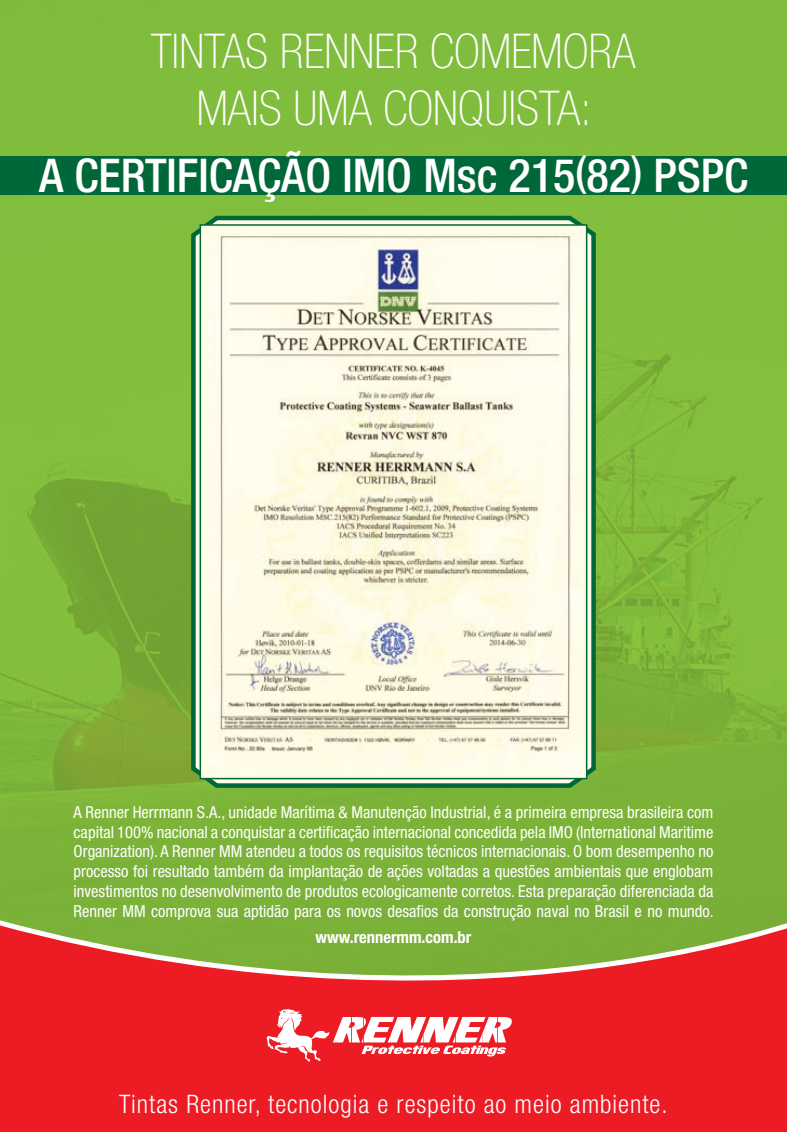
<style>
.page{position:relative;width:787px;height:1132px;background:#fff}
.page>*{position:absolute;margin:0;border:0;box-sizing:border-box;transform-origin:0 0}
.t1{font:100 condensed 48px/57.6px "Helvetica Neue LT Std";color:#fff;text-align:center}
.t2{font:500 condensed 46.5px "Helvetica Neue LT Std";color:#fff}
.t3{font:300 condensed 25.5px "Helvetica Neue LT Std";letter-spacing:.04em;color:#fff}
.t4{font:condensed 16.5px/19.8px "Helvetica Neue LT Std";color:#fff;text-align:justify}
.t5{font:700 condensed 16.5px "Helvetica Neue LT Std";color:#fff}
.s1{font-size:42.75px}
</style>
<div class="page">
<img style="left:0;top:0;width:787px;height:904px">
<div style="left:0;top:904px;width:787px;height:5px;background:#7ab138"></div>
<svg style="left:189px;top:213px;width:411px;height:576px;background:#73ac6e"></svg>
<div style="left:199px;top:224px;width:388px;height:555px;background:#fffde8;border:2px solid #006738"></div>
<img style="left:209px;top:234px;width:371px;height:535px">
<svg style="left:0;top:909px;width:787px;height:222px;background:#d1462e"></svg>
<div style="left:0;top:156px;width:787px;height:38px;background:#006738"></div>
<svg style="left:256px;top:999px;width:275px;height:69px"></svg>
<h1 class="t1" style="left:151px;top:22px;width:486px">TINTAS RENNER COMEMORA<br>MAIS UMA CONQUISTA:</h1>
<h2 class="t2" style="left:39px;top:147px;width:710px">A CERTIFICAÇÃO IMO Msc 215<span class="s1">(</span>82<span class="s1">)</span> PSPC</h2>
<p class="t4" style="left:74px;top:801px;width:641px">A Renner Herrmann S.A., unidade Marítima &amp; Manutenção Industrial, é a primeira empresa brasileira com capital 100% nacional a conquistar a certificação internacional concedida pela IMO (International Maritime Organization). A Renner MM atendeu a todos os requisitos técnicos internacionais. O bom desempenho no processo foi resultado também da implantação de ações voltadas a questões ambientais que englobam investimentos no desenvolvimento de produtos ecologicamente corretos. Esta preparação diferenciada da Renner MM comprova sua aptidão para os novos desafios da construção naval no Brasil e no mundo.</p>
<p class="t5" style="left:315px;top:926px;width:157px">www.rennermm.com.br</p>
<h3 class="t3" style="left:119px;top:1088px;width:550px">Tintas Renner, tecnologia e respeito ao meio ambiente.</h3>
</div>
